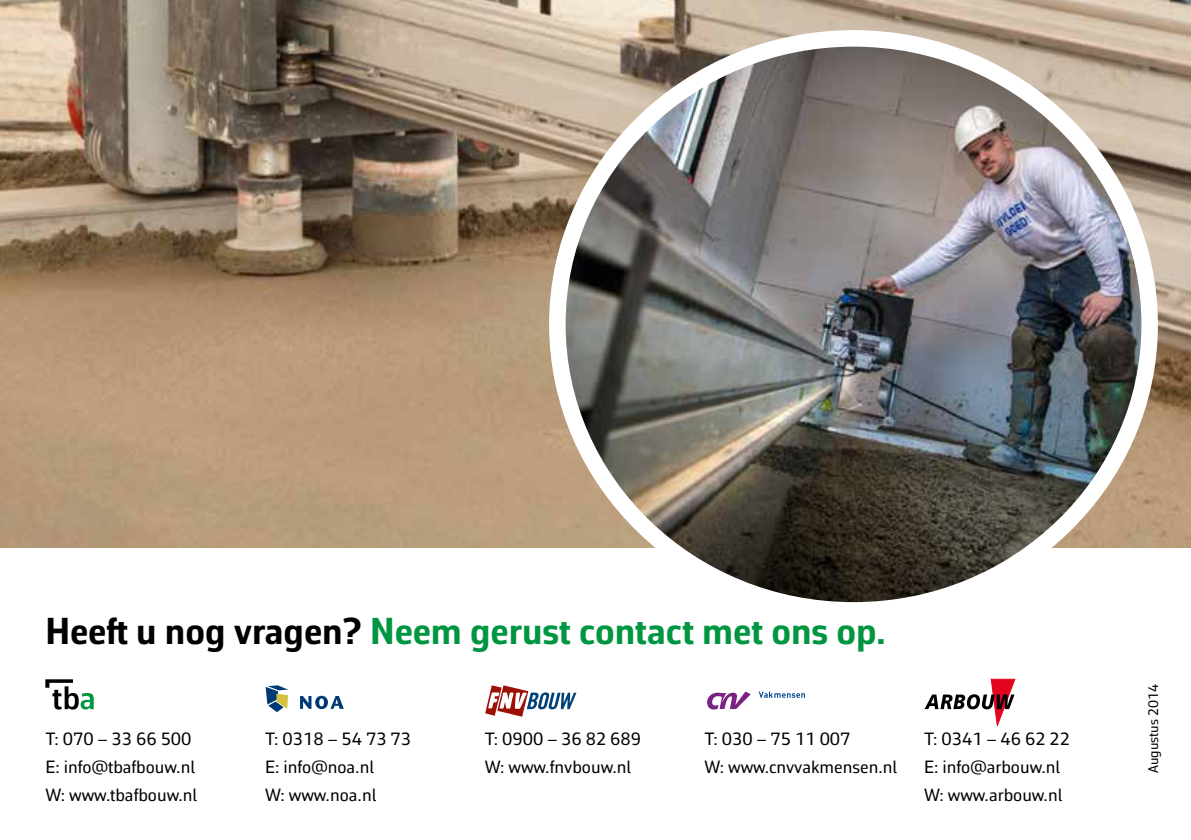
<style>
.page{position:relative;width:1191px;height:840px;background:#fff}
.page>*{position:absolute;margin:0;border:0;box-sizing:border-box;transform-origin:0 0}
.t1{font:700 38px "Corbeau Pro";color:#009641}
.t2{font:18px/28px "Corbeau Pro";color:#000}
.t3{font:14px "Corbeau Pro";color:#000}
.s1{color:#000}
</style>
<div class="page">
<img style="left:0;top:0;width:1191px;height:547px">
<img style="left:557px;top:38px;width:592px;height:563px">
<div style="left:549px;top:30px;width:608px;height:588px;border:16px solid #fff;border-radius:50%"></div>
<svg style="left:45px;top:679px;width:49px;height:30px"></svg>
<svg style="left:300px;top:695px;width:44px;height:13px"></svg>
<svg style="left:266px;top:685px;width:22px;height:26px"></svg>
<svg style="left:485px;top:685px;width:91px;height:31px"></svg>
<svg style="left:707px;top:691px;width:43px;height:18px"></svg>
<svg style="left:758px;top:691px;width:47px;height:6px"></svg>
<svg style="left:924px;top:678px;width:91px;height:48px"></svg>
<h1 class="t1" style="left:45px;top:605px;width:842px"><span class="s1">Heeft u nog vragen?</span> Neem gerust contact met ons op.</h1>
<p class="t2" style="left:45px;top:724px;width:153px">T: 070 – 33 66 500<br>E: info@tbafbouw.nl<br>W: www.tbafbouw.nl</p>
<p class="t2" style="left:265px;top:724px;width:148px">T: 0318 – 54 73 73<br>E: info@noa.nl<br>W: www.noa.nl</p>
<p class="t2" style="left:485px;top:724px;width:158px">T: 0900 – 36 82 689<br>W: www.fnvbouw.nl</p>
<p class="t2" style="left:704px;top:724px;width:194px">T: 030 – 75 11 007<br>W: www.cnvvakmensen.nl</p>
<p class="t2" style="left:924px;top:724px;width:148px">T: 0341 – 46 62 22<br>E: info@arbouw.nl<br>W: www.arbouw.nl</p>
<p class="t3" style="left:1143px;top:772px;width:90px;rotate:-90deg">Augustus 2014</p>
</div>
